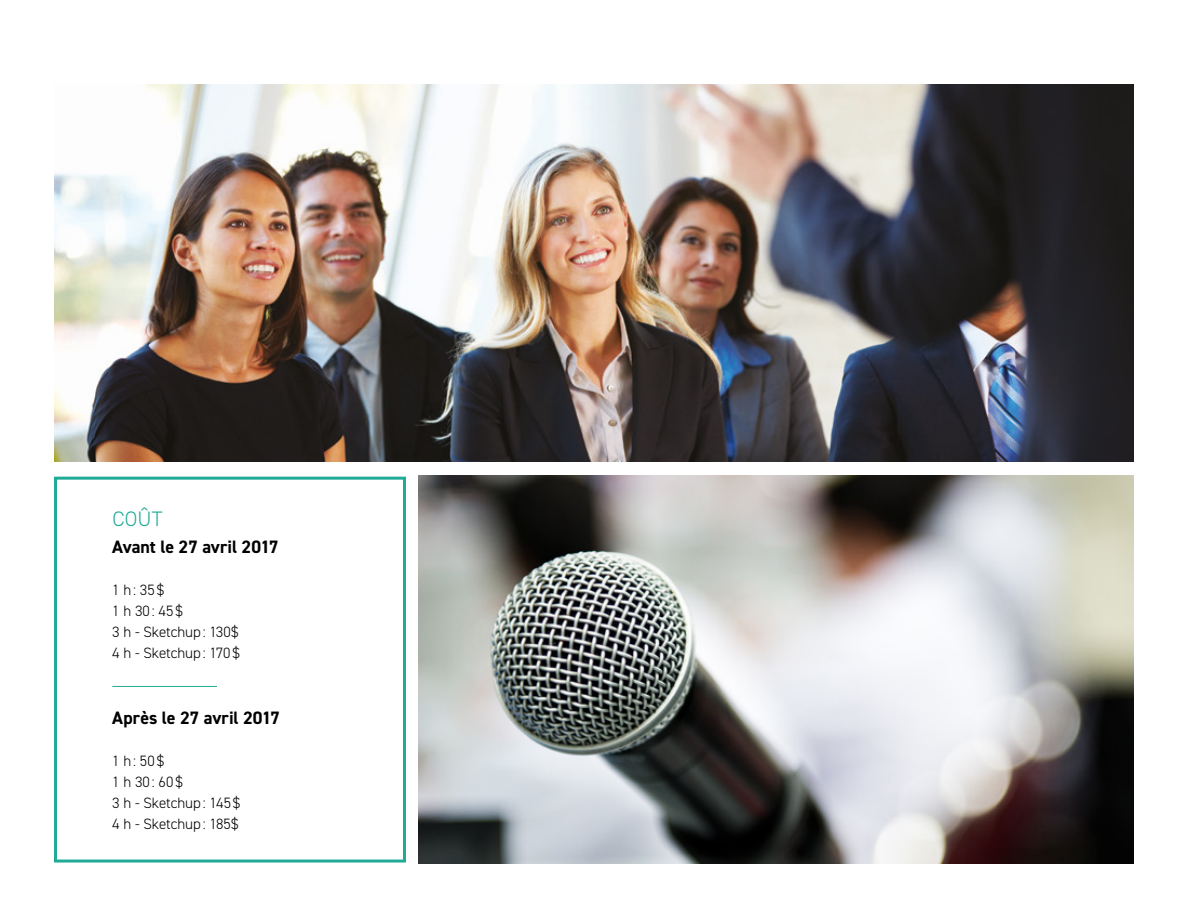
<style>
.page{position:relative;width:1188px;height:918px;background:#fff}
.page>*{position:absolute;margin:0;border:0;box-sizing:border-box;transform-origin:0 0}
.t1{font:300 21px "DIN2014";color:#20ab96}
.t2{font:700 18px "DIN2014";letter-spacing:-.005em;color:#000}
.t3{font:300 15px/21px "DIN2014";color:#000}
</style>
<div class="page">
<img style="left:418px;top:475px;width:716px;height:389px">
<img style="left:54px;top:85px;width:1080px;height:377px">
<div style="left:54px;top:477px;width:352px;height:386px;border:3px solid #20ab96"></div>
<hr style="left:112px;top:686px;width:105px;height:1px;background:#20ab96">
<h1 class="t1" style="left:112px;top:506px;width:52px">COÛT</h1>
<p class="t2" style="left:112px;top:535px;width:168px">Avant le 27 avril 2017</p>
<p class="t3" style="left:112px;top:580px;width:129px">1 h: 35$<br>1 h 30: 45$<br>3 h - Sketchup: 130$<br>4 h - Sketchup: 170 $</p>
<p class="t2" style="left:112px;top:706px;width:169px">Après le 27 avril 2017</p>
<p class="t3" style="left:112px;top:751px;width:130px">1 h: 50$<br>1 h 30: 60$<br>3 h - Sketchup: 145 $<br>4 h - Sketchup: 185$</p>
</div>
